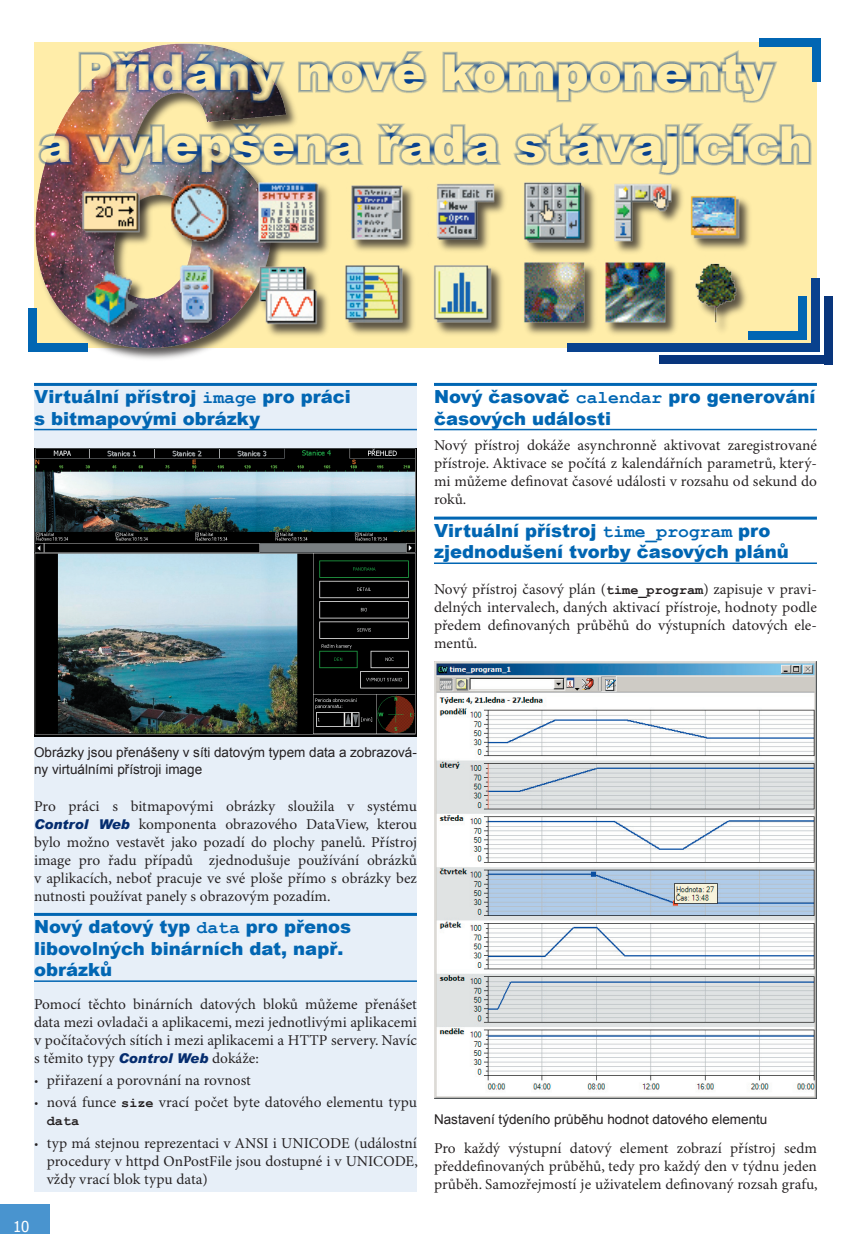
<style>
.page{position:relative;width:851px;height:1234px;background:#fff}
.page>*{position:absolute;margin:0;border:0;box-sizing:border-box;transform-origin:0 0}
.t1{font:900 49.5px/72px "Arial";color:#ffeda9;text-align:center}
.t2{font:900 18px/21.6px "Arial";color:#0166b3}
.t3{font:15px/18px "Minion Pro";color:#231f20;text-align:justify}
.t4{font:15px "Tahoma";color:#fff}
.t5{font:13.5px/16.2px "Arial";color:#231f20}
.t6{font:700 13.5px "Courier New";color:#231f20}
.s1{font-family:"Courier New";font-weight:700}
.s2{font-family:"Courier New";font-weight:700;font-size:13.5px}
.s3{font-family:"Arial";font-weight:900;font-style:italic;font-size:13.5px;color:#052d6f}
</style>
<div class="page">
<div style="left:34px;top:384px;width:383px;height:9px;background:#e7eff8"></div>
<div style="left:34px;top:43px;width:782px;height:305px;background:#ffeda9"></div>
<div style="left:0;top:1203px;width:50px;height:30px;background:#4994cf"></div>
<div style="left:34px;top:390px;width:383px;height:801px;background:#e7eff8"></div>
<hr style="left:34px;top:383px;width:383px;height:3px;background:#0166b3">
<hr style="left:34px;top:429px;width:383px;height:1px;background:#0166b3">
<hr style="left:34px;top:912px;width:383px;height:3px;background:#0166b3">
<hr style="left:34px;top:980px;width:383px;height:1px;background:#0166b3">
<img style="left:34px;top:449px;width:383px;height:287px">
<div style="left:34px;top:42px;width:265px;height:320px;background:#231f20;opacity:.75"></div>
<img style="left:34px;top:43px;width:253px;height:306px">
<img style="left:75px;top:46px;width:353px;height:60px">
<svg style="left:442px;top:50px;width:335px;height:53px"></svg>
<img style="left:34px;top:117px;width:778px;height:61px">
<div style="left:80px;top:180px;width:673px;height:159px;background:#231f20;opacity:.75"></div>
<img style="left:78px;top:181px;width:672px;height:146px">
<div style="left:659px;top:355px;width:173px;height:9px;background:#08357c"></div>
<div style="left:824px;top:296px;width:8px;height:68px;background:#08357c"></div>
<div style="left:747px;top:331px;width:59px;height:8px;background:#0166b3"></div>
<div style="left:797px;top:296px;width:9px;height:43px;background:#0166b3"></div>
<div style="left:567px;top:343px;width:252px;height:8px;background:#09428e"></div>
<div style="left:811px;top:278px;width:9px;height:73px;background:#09428e"></div>
<div style="left:29px;top:343px;width:58px;height:8px;background:#0166b3"></div>
<div style="left:29px;top:307px;width:8px;height:44px;background:#0166b3"></div>
<div style="left:758px;top:38px;width:59px;height:9px;background:#0166b3"></div>
<div style="left:812px;top:38px;width:9px;height:44px;background:#0166b3"></div>
<hr style="left:434px;top:383px;width:382px;height:3px;background:#0166b3">
<hr style="left:434px;top:429px;width:382px;height:1px;background:#0166b3">
<hr style="left:434px;top:516px;width:382px;height:3px;background:#0166b3">
<hr style="left:434px;top:562px;width:382px;height:2px;background:#0166b3">
<img style="left:434px;top:661px;width:382px;height:436px">
<h1 class="t1" style="left:39px;top:35px;width:773px">Přidány nové komponenty<br>a vylepšena řada stávajících</h1>
<p class="t2" style="left:34px;top:385px;width:318px">Virtuální přístroj <span class="s1">image</span> pro práci s bitmapovými obrázky</p>
<p class="t2" style="left:434px;top:385px;width:383px">Nový časovač <span class="s1">calendar</span> pro generování časových události</p>
<p class="t3" style="left:434px;top:437px;width:384px">Nový přístroj dokáže asynchronně aktivovat zaregistrované přístroje. Aktivace se počítá z kalendářních parametrů, který&shy;mi můžeme definovat časové události v rozsahu od sekund do roků.</p>
<p class="t2" style="left:434px;top:518px;width:356px">Virtuální přístroj <span class="s1">time_program</span> pro zjednodušení tvorby časových plánů</p>
<p class="t3" style="left:434px;top:581px;width:384px">Nový přístroj časový plán (<span class="s2">time_program</span>) zapisuje v pravi&shy;delných intervalech, daných aktivací přístroje, hodnoty podle předem definovaných průběhů do výstupních datových ele&shy;mentů.</p>
<p class="t5" style="left:34px;top:744px;width:384px">Obrázky jsou přenášeny v síti datovým typem data a zobrazová&shy;ny virtuálními přístroji image</p>
<p class="t3" style="left:34px;top:797px;width:384px">Pro práci s bitmapovými obrázky sloužila v systému <span class="s3">Control Web</span> komponenta obrazového DataView, kterou bylo možno vestavět jako pozadí do plochy panelů. Přístroj image pro řadu případů zjednodušuje používání obrázků v aplikacích, neboť pracuje ve své ploše přímo s obrázky bez nutnosti používat panely s obrazovým pozadím.</p>
<p class="t2" style="left:34px;top:914px;width:318px">Nový datový typ <span class="s1">data</span> pro přenos libovolných binárních dat, např. obrázků</p>
<p class="t3" style="left:34px;top:995px;width:384px">Pomocí těchto binárních datových bloků můžeme přenášet data mezi ovladači a aplikacemi, mezi jednotlivými aplikacemi v počítačových sítích i mezi aplikacemi a HTTP servery. Navíc s těmito typy <span class="s3">Control Web</span> dokáže:</p>
<p class="t3" style="left:34px;top:1071px;width:218px">• přiřazení a porovnání na rovnost</p>
<p class="t3" style="left:34px;top:1093px;width:384px">• nová funce <span class="s2">size</span> vrací počet byte datového elementu typu</p>
<p class="t6" style="left:47px;top:1112px;width:34px">data</p>
<p class="t3" style="left:47px;top:1133px;width:372px;text-indent:-13px">• typ má stejnou reprezentaci v ANSI i UNICODE (událostní procedury v httpd OnPostFile jsou dostupné i v UNICODE, vždy vrací blok typu data)</p>
<p class="t4" style="left:13px;top:1216px;width:18px">10</p>
<p class="t5" style="left:434px;top:1110px;width:335px">Nastavení týdeního průběhu hodnot datového elementu</p>
<p class="t3" style="left:434px;top:1139px;width:385px">Pro každý výstupní datový element zobrazí přístroj sedm předdefinovaných průběhů, tedy pro každý den v týdnu jeden průběh. Samozřejmostí je uživatelem definovaný rozsah grafu,</p>
</div>
